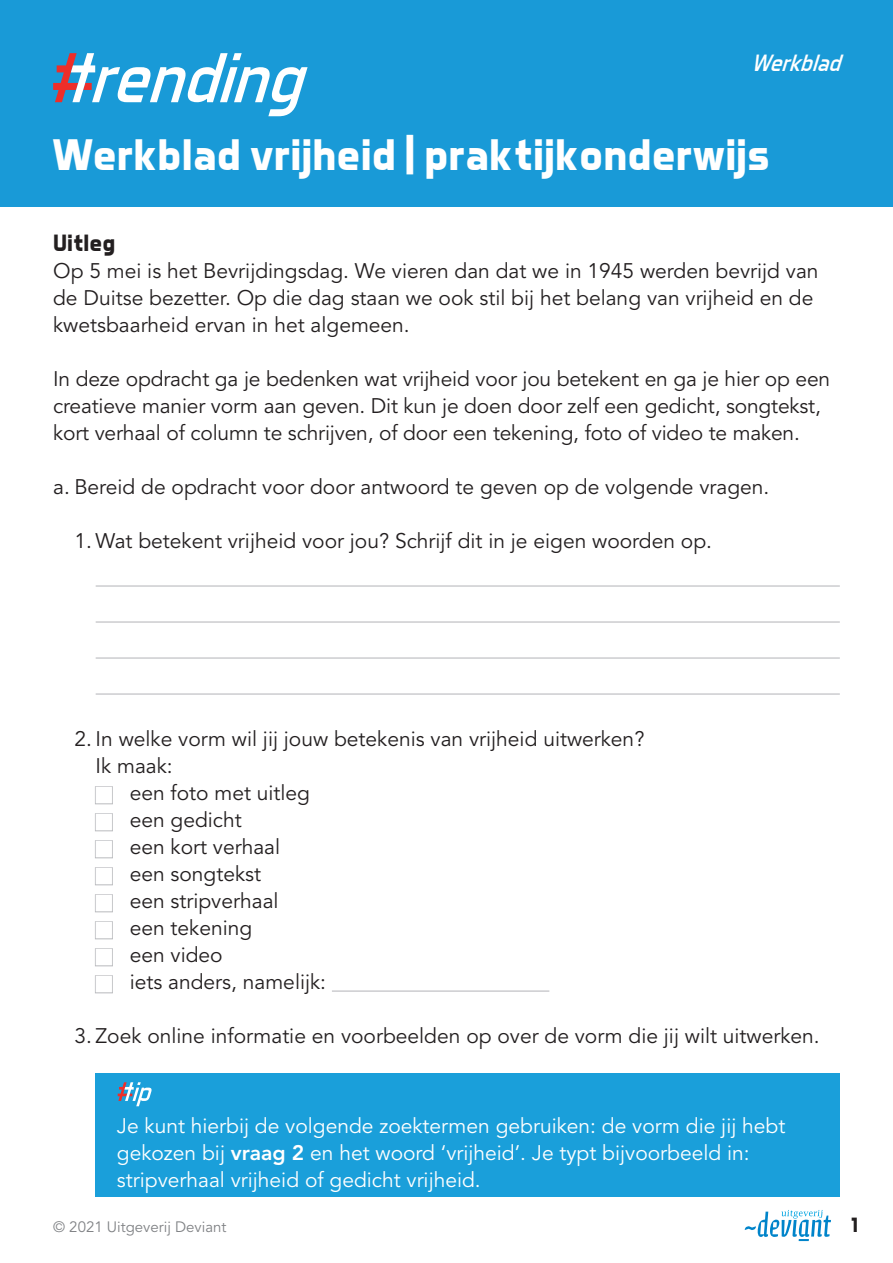
<style>
.page{position:relative;width:893px;height:1263px;background:#fff}
.page>*{position:absolute;margin:0;border:0;box-sizing:border-box;transform-origin:0 0}
.t1{font:700 45px "Aero Matics";color:#fff}
.t2{font:italic 24px "Aero Matics";color:#fff}
.t3{font:700 24px "Aero Matics";color:#231f20}
.t4{font:21px/27px "Avenir LT Std";color:#231f20}
.t5{font:21px/27px "Avenir LT Std";color:#fff}
.t6{font:700 21px "Aero Matics";color:#231f20}
.t7{font:15px "Avenir LT Std";color:#808285}
.s1{font-weight:800}
</style>
<div class="page">
<svg style="left:745px;top:1210px;width:86px;height:31px"></svg>
<div style="left:0;top:0;width:893px;height:206px;background:#199ad7"></div>
<hr style="left:96px;top:586px;width:744px;height:1px;background:#b2b3b7">
<hr style="left:96px;top:622px;width:744px;height:1px;background:#b2b3b7">
<hr style="left:96px;top:658px;width:744px;height:1px;background:#b2b3b7">
<hr style="left:96px;top:694px;width:744px;height:1px;background:#b2b3b7">
<hr style="left:332px;top:991px;width:217px;height:1px;background:#b2b3b7">
<div style="left:96px;top:1073px;width:744px;height:123px;background:#1a9fda"></div>
<svg style="left:118px;top:1082px;width:34px;height:24px"></svg>
<svg style="left:53px;top:53px;width:255px;height:63px"></svg>
<p class="t2" style="left:752px;top:49px;width:98px">Werkblad</p>
<h1 class="t1" style="left:53px;top:128px;width:719px">Werkblad vrijheid | praktijkonderwijs</h1>
<p class="t3" style="left:53px;top:229px;width:64px">Uitleg</p>
<p class="t4" style="left:53px;top:258px;width:767px">Op 5 mei is het Bevrijdingsdag. We vieren dan dat we in 1945 werden bevrijd van de Duitse bezetter. Op die dag staan we ook stil bij het belang van vrijheid en de kwetsbaarheid ervan in het algemeen.</p>
<p class="t4" style="left:53px;top:366px;width:779px">In deze opdracht ga je bedenken wat vrijheid voor jou betekent en ga je hier op een creatieve manier vorm aan geven. Dit kun je doen door zelf een gedicht, songtekst, kort verhaal of column te schrijven, of door een tekening, foto of video te maken.</p>
<p class="t4" style="left:53px;top:474px;width:718px">a. Bereid de opdracht voor door antwoord te geven op de volgende vragen.</p>
<p class="t4" style="left:74px;top:528px;width:639px">1. Wat betekent vrijheid voor jou? Schrijf dit in je eigen woorden op.</p>
<p class="t4" style="left:74px;top:726px;width:572px">2. In welke vorm wil jij jouw betekenis van vrijheid uitwerken?</p>
<p class="t4" style="left:96px;top:753px;width:79px">Ik maak:</p>
<p class="t4" style="left:130px;top:780px;width:182px">een foto met uitleg</p>
<p class="t4" style="left:130px;top:807px;width:114px">een gedicht</p>
<p class="t4" style="left:130px;top:834px;width:152px">een kort verhaal</p>
<p class="t4" style="left:130px;top:861px;width:133px">een songtekst</p>
<p class="t4" style="left:130px;top:888px;width:150px">een stripverhaal</p>
<p class="t4" style="left:130px;top:915px;width:124px">een tekening</p>
<p class="t4" style="left:130px;top:942px;width:94px">een video</p>
<p class="t4" style="left:130px;top:969px;width:198px">iets anders, namelijk:</p>
<p class="t4" style="left:74px;top:1023px;width:747px">3. Zoek online informatie en voorbeelden op over de vorm die jij wilt uitwerken.</p>
<p class="t5" style="left:117px;top:1113px;width:670px">Je kunt hierbij de volgende zoektermen gebruiken: de vorm die jij hebt gekozen bij <span class="s1">vraag 2</span> en het woord ‘vrijheid’. Je typt bijvoorbeeld in: stripverhaal vrijheid of gedicht vrijheid.</p>
<p class="t7" style="left:53px;top:1218px;width:175px">© 2021 Uitgeverij Deviant</p>
<p class="t6" style="left:851px;top:1213px;width:9px">1</p>
</div>
